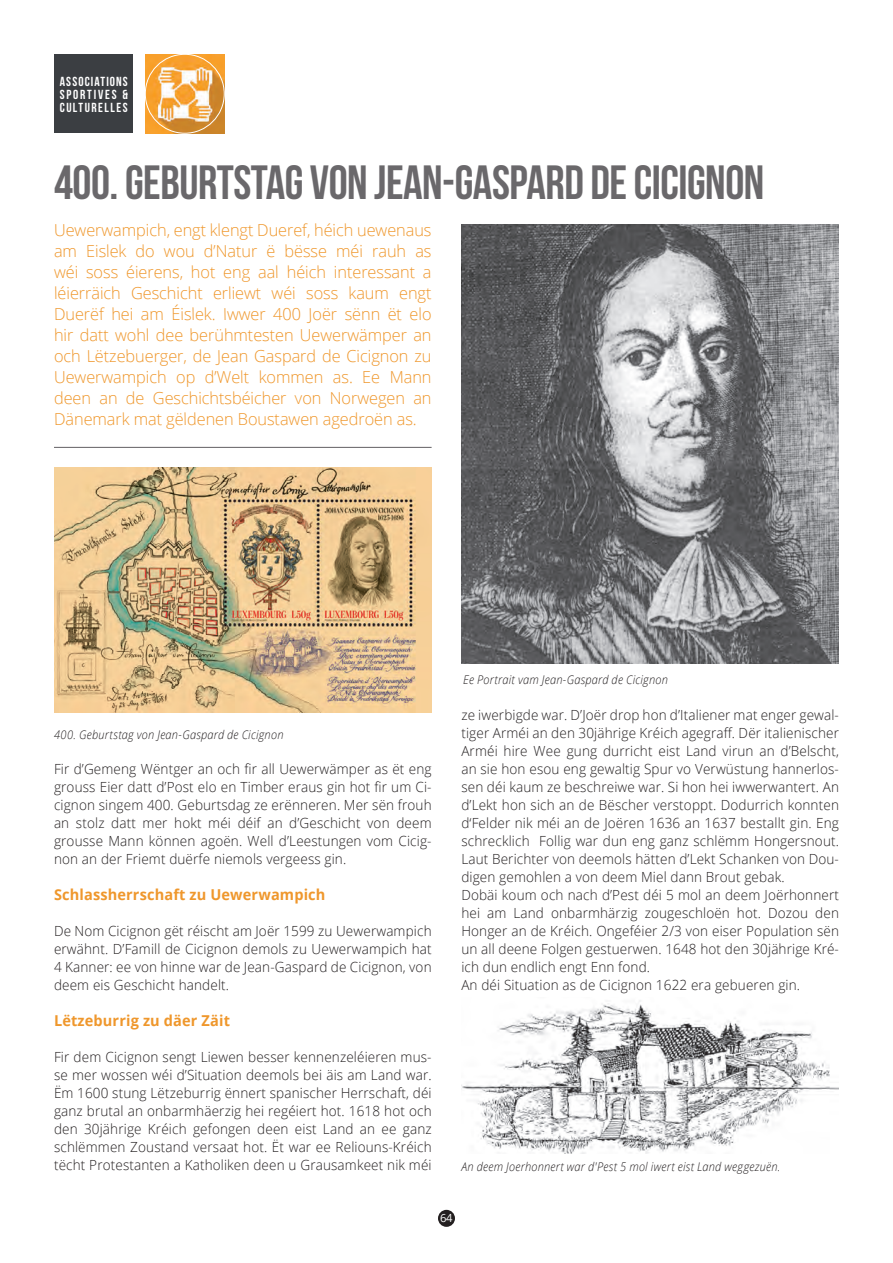
<style>
.page{position:relative;width:893px;height:1263px;background:#fff}
.page>*{position:absolute;margin:0;border:0;box-sizing:border-box;transform-origin:0 0}
.t1{font:48px "Bebas Neue";letter-spacing:-.01em;color:#6a686b}
.t2{font:300 16.5px/21px "Open Sans";letter-spacing:-.01em;color:#ef972c;text-align:justify}
.t3{font:700 15px "Open Sans";letter-spacing:.01em;color:#ef972c}
.t4{font:300 13.95px/18px "Open Sans";letter-spacing:.01em;color:#231f20;text-align:justify}
.t5{font:13.05px/13px "Bebas Neue";letter-spacing:.11em;color:#fff;text-align:justify}
.t6{font:italic 300 12px "Open Sans";letter-spacing:.02em;color:#231f20;scale:.92 1}
.t7{font:11.25px "Open Sans";color:#fff}
</style>
<div class="page">
<div style="left:438px;top:1210px;width:17px;height:17px;background:#231f20;border-radius:50%"></div>
<hr style="left:54px;top:447px;width:378px;height:1px;background:#6a686b">
<img style="left:145px;top:54px;width:79px;height:79px">
<div style="left:54px;top:54px;width:79px;height:79px;background:#3b3e42"></div>
<div style="left:145px;top:54px;width:80px;height:80px;border:1px solid #fff;border-radius:50%"></div>
<img style="left:461px;top:225px;width:378px;height:438px">
<img style="left:54px;top:468px;width:378px;height:244px">
<img style="left:461px;top:1000px;width:378px;height:153px">
<p class="t5" style="left:60px;top:74px;width:69px">ASSOCIATIONS SPORTIVES &amp; CULTURELLES</p>
<h1 class="t1" style="left:54px;top:156px;width:712px">400. GEBURTSTAG VON JEAN-GASPARD DE CICIGNON</h1>
<p class="t2" style="left:54px;top:219px;width:380px">Uewerwampich, engt klengt Dueref, héich uewenaus am Eislek do wou d’Natur ë bësse méi rauh as wéi soss éierens, hot eng aal héich interessant a léierräich Geschicht erliewt wéi soss kaum engt Duerëf hei am Éislek. Iwwer 400 Joër sënn ët elo hir datt wohl dee berühmtesten Uewerwämper an och Lëtzebuerger, de Jean Gaspard de Cicignon zu Uewerwampich op d’Welt kommen as. Ee Mann deen an de Geschichtsbéicher von Norwegen an Dänemark mat gëldenen Boustawen agedroën as.</p>
<p class="t6" style="left:54px;top:726px;width:251px">400. Geburtstag von Jean-Gaspard de Cicignon</p>
<p class="t4" style="left:54px;top:760px;width:379px">Fir d’Gemeng Wëntger an och fir all Uewerwämper as ët eng grouss Eier datt d’Post elo en Timber eraus gin hot fir um Ci&shy;cignon singem 400. Geburtsdag ze erënneren. Mer sën frouh an stolz datt mer hokt méi déif an d’Geschicht von deem grousse Mann können agoën. Well d’Leestungen vom Cicig&shy;non an der Friemt duërfe niemols vergeess gin.</p>
<p class="t3" style="left:54px;top:884px;width:273px">Schlassherrschaft zu Uewerwampich</p>
<p class="t4" style="left:54px;top:922px;width:379px">De Nom Cicignon gët réischt am Joër 1599 zu Uewerwampich erwähnt. D’Famill de Cicignon demols zu Uewerwampich hat 4 Kanner: ee von hinne war de Jean-Gaspard de Cicignon, von deem eis Geschicht handelt.</p>
<p class="t3" style="left:54px;top:1010px;width:177px">Lëtzeburrig zu däer Zäit</p>
<p class="t4" style="left:54px;top:1048px;width:379px">Fir dem Cicignon sengt Liewen besser kennenzeléieren mus&shy;se mer wossen wéi d’Situation deemols bei äis am Land war.<br>Ëm 1600 stung Lëtzeburrig ënnert spanischer Herrschaft, déi ganz brutal an onbarmhäerzig hei regéiert hot. 1618 hot och den 30jährige Kréich gefongen deen eist Land an ee ganz schlëmmen Zoustand versaat hot. Ët war ee Reliouns-Kréich tëcht Protestanten a Katholiken deen u Grausamkeet nik méi</p>
<p class="t6" style="left:463px;top:671px;width:224px">Ee Portrait vam Jean-Gaspard de Cicignon</p>
<p class="t4" style="left:461px;top:706px;width:379px;text-align:left">ze iwerbigde war. D’Joër drop hon d’Italiener mat enger gewal&shy;tiger Arméi an den 30jährige Kréich agegraff. Dër italienischer Arméi hire Wee gung durricht eist Land virun an d’Belscht, an sie hon esou eng gewaltig Spur vo Verwüstung hannerlos&shy;sen déi kaum ze beschreiwe war. Si hon hei iwwerwantert. An d’Lekt hon sich an de Bëscher verstoppt. Dodurrich konnten d‘Felder nik méi an de Joëren 1636 an 1637 bestallt gin. Eng schrecklich Follig war dun eng ganz schlëmm Hongersnout.<br>Laut Berichter von deemols hätten d’Lekt Schanken von Dou&shy;digen gemohlen a von deem Miel dann Brout gebak.<br>Dobäi koum och nach d’Pest déi 5 mol an deem Joërhonnert hei am Land onbarmhärzig zougeschloën hot. Dozou den Honger an de Kréich. Ongeféier 2/3 von eiser Population sën un all deene Folgen gestuerwen. 1648 hot den 30jährige Kré&shy;ich dun endlich engt Enn fond.<br>An déi Situation as de Cicignon 1622 era gebueren gin.</p>
<p class="t6" style="left:461px;top:1158px;width:348px">An deem Joerhonnert war d'Pest 5 mol iwert eist Land weggezuën.</p>
<p class="t7" style="left:440px;top:1210px;width:14px">64</p>
</div>
